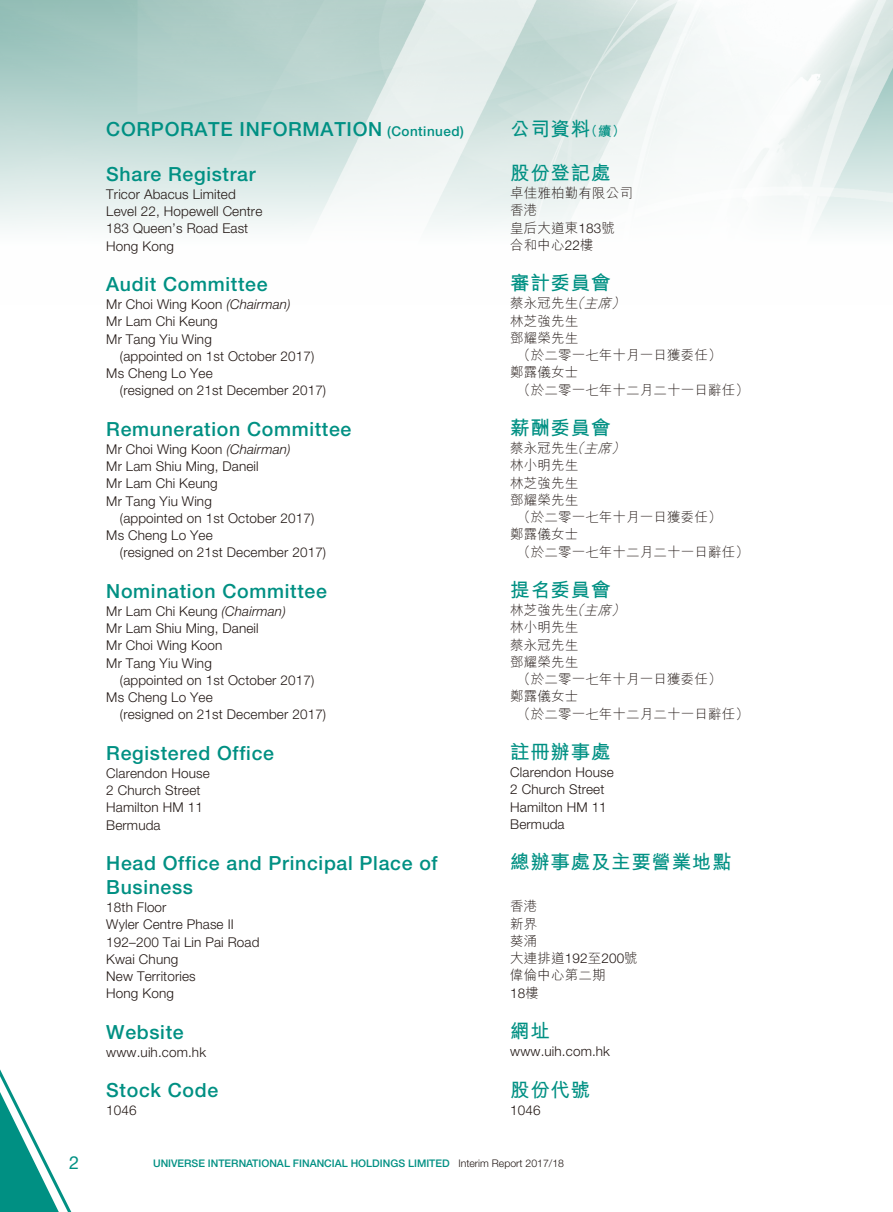
<style>
.page{position:relative;width:893px;height:1212px;background:#fff}
.page>*{position:absolute;margin:0;border:0;box-sizing:border-box;transform-origin:0 0}
.t1{font:500 19.5px/24px "Helvetica Neue LT Std";letter-spacing:.035em;color:#009083}
.t2{font:700 19.5px "M Hei HK";letter-spacing:.035em;color:#009083}
.t3{font:18px "Helvetica Neue LT Std";color:#009083}
.t4{font:300 13.5px/17.2px "Helvetica Neue LT Std";letter-spacing:.01em;color:#231916}
.t5{font:300 13.5px/17.2px "M Hei HK";letter-spacing:.01em;color:#231916}
.t6{font:500 10.5px "Helvetica Neue LT Std";color:#009083}
.s1{font-size:13.5px}
.s2{font-style:italic}
.s3{font-family:"Helvetica Neue LT Std"}
.s4{font-family:"M Hei HK"}
.s5{font-weight:300;color:#231916}
</style>
<div class="page">
<img style="left:0;top:0;width:893px;height:229px">
<svg style="left:0;top:1069px;width:72px;height:143px"></svg>
<h1 class="t1" style="left:106px;top:117px;width:359px">CORPORATE INFORMATION <span class="s1">(Continued)</span></h1>
<h1 class="t1" style="left:106px;top:162px;width:151px">Share Registrar</h1>
<p class="t4" style="left:106px;top:185px;width:158px">Tricor Abacus Limited<br>Level 22, Hopewell Centre<br>183 Queen’s Road East<br>Hong Kong</p>
<h1 class="t1" style="left:106px;top:272px;width:163px">Audit Committee</h1>
<p class="t4" style="left:106px;top:295px;width:186px">Mr Choi Wing Koon <span class="s2">(Chairman)<br></span>Mr Lam Chi Keung<br>Mr Tang Yiu Wing</p>
<p class="t4" style="left:106px;top:347px;width:210px;text-indent:14px">(appointed on 1st October 2017)<br>Ms Cheng Lo Yee</p>
<p class="t4" style="left:120px;top:382px;width:208px">(resigned on 21st December 2017)</p>
<h1 class="t1" style="left:106px;top:417px;width:247px">Remuneration Committee</h1>
<p class="t4" style="left:106px;top:440px;width:186px">Mr Choi Wing Koon <span class="s2">(Chairman)<br></span>Mr Lam Shiu Ming, Daneil<br>Mr Lam Chi Keung<br>Mr Tang Yiu Wing</p>
<p class="t4" style="left:106px;top:509px;width:210px;text-indent:14px">(appointed on 1st October 2017)<br>Ms Cheng Lo Yee</p>
<p class="t4" style="left:120px;top:544px;width:208px">(resigned on 21st December 2017)</p>
<h1 class="t1" style="left:106px;top:579px;width:222px">Nomination Committee</h1>
<p class="t4" style="left:106px;top:602px;width:181px">Mr Lam Chi Keung <span class="s2">(Chairman)<br></span>Mr Lam Shiu Ming, Daneil<br>Mr Choi Wing Koon<br>Mr Tang Yiu Wing</p>
<p class="t4" style="left:106px;top:671px;width:210px;text-indent:14px">(appointed on 1st October 2017)<br>Ms Cheng Lo Yee</p>
<p class="t4" style="left:120px;top:706px;width:208px">(resigned on 21st December 2017)</p>
<h1 class="t1" style="left:106px;top:741px;width:169px">Registered Office</h1>
<p class="t4" style="left:106px;top:764px;width:105px">Clarendon House<br>2 Church Street<br>Hamilton HM 11<br>Bermuda</p>
<h1 class="t1" style="left:106px;top:851px;width:333px">Head Office and Principal Place of<br>Business</h1>
<p class="t4" style="left:106px;top:898px;width:155px">18th Floor<br>Wyler Centre Phase II<br>192–200 Tai Lin Pai Road<br>Kwai Chung<br>New Territories<br>Hong Kong</p>
<h1 class="t1" style="left:106px;top:1020px;width:79px">Website</h1>
<p class="t4" style="left:106px;top:1043px;width:101px">www.uih.com.hk</p>
<h1 class="t1" style="left:106px;top:1078px;width:113px">Stock Code</h1>
<p class="t4" style="left:106px;top:1102px;width:32px">1046</p>
<h1 class="t2" style="left:510px;top:115px;width:117px">公司資料<span class="s1">（續）</span></h1>
<h1 class="t2" style="left:510px;top:159px;width:102px">股份登記處</h1>
<p class="t5" style="left:510px;top:184px;width:124px">卓佳雅柏勤有限公司香港<br>皇后大道東<span class="s3">183</span>號<br>合和中心<span class="s3">22</span>樓</p>
<h1 class="t2" style="left:510px;top:269px;width:102px">審計委員會</h1>
<p class="t5" style="left:510px;top:294px;width:120px">蔡永冠先生<span class="s2">（主席）</span></p>
<p class="t5" style="left:510px;top:312px;width:70px">林芝強先生</p>
<p class="t5" style="left:510px;top:329px;width:70px">鄧耀榮先生</p>
<p class="t5" style="left:517px;top:346px;width:206px">（於二零一七年十月一日獲委任）</p>
<p class="t5" style="left:510px;top:363px;width:70px">鄭露儀女士</p>
<p class="t5" style="left:517px;top:381px;width:233px">（於二零一七年十二月二十一日辭任）</p>
<h1 class="t2" style="left:510px;top:414px;width:102px">薪酬委員會</h1>
<p class="t5" style="left:510px;top:439px;width:120px">蔡永冠先生<span class="s2">（主席）</span></p>
<p class="t5" style="left:510px;top:456px;width:70px">林小明先生</p>
<p class="t5" style="left:510px;top:474px;width:70px">林芝強先生</p>
<p class="t5" style="left:510px;top:491px;width:70px">鄧耀榮先生</p>
<p class="t5" style="left:517px;top:508px;width:206px">（於二零一七年十月一日獲委任）</p>
<p class="t5" style="left:510px;top:525px;width:70px">鄭露儀女士</p>
<p class="t5" style="left:517px;top:543px;width:233px">（於二零一七年十二月二十一日辭任）</p>
<h1 class="t2" style="left:510px;top:576px;width:102px">提名委員會</h1>
<p class="t5" style="left:510px;top:601px;width:120px">林芝強先生<span class="s2">（主席）</span></p>
<p class="t5" style="left:510px;top:618px;width:70px">林小明先生</p>
<p class="t5" style="left:510px;top:636px;width:70px">蔡永冠先生</p>
<p class="t5" style="left:510px;top:653px;width:70px">鄧耀榮先生</p>
<p class="t5" style="left:517px;top:670px;width:206px">（於二零一七年十月一日獲委任）</p>
<p class="t5" style="left:510px;top:687px;width:70px">鄭露儀女士</p>
<p class="t5" style="left:517px;top:705px;width:233px">（於二零一七年十二月二十一日辭任）</p>
<h1 class="t2" style="left:510px;top:738px;width:102px">註冊辦事處</h1>
<p class="t4" style="left:510px;top:763px;width:105px">Clarendon House<br>2 Church Street<br>Hamilton HM 11<br>Bermuda</p>
<h1 class="t2" style="left:510px;top:848px;width:223px">總辦事處及主要營業地點</h1>
<p class="t5" style="left:510px;top:897px;width:129px">香港<br>新界<br>葵涌<br>大連排道<span class="s3">192</span>至<span class="s3">200</span>號偉倫中心第二期</p>
<p class="t4" style="left:510px;top:984px;width:30px">18<span class="s4">樓</span></p>
<h1 class="t2" style="left:510px;top:1017px;width:41px">網址</h1>
<p class="t4" style="left:510px;top:1042px;width:101px">www.uih.com.hk</p>
<h1 class="t2" style="left:510px;top:1075px;width:82px">股份代號</h1>
<p class="t4" style="left:510px;top:1101px;width:32px">1046</p>
<h2 class="t3" style="left:69px;top:1151px;width:12px">2</h2>
<p class="t6" style="left:153px;top:1157px;width:412px">UNIVERSE INTERNATIONAL FINANCIAL HOLDINGS LIMITED <span class="s5">Interim Report 2017/18</span></p>
</div>
